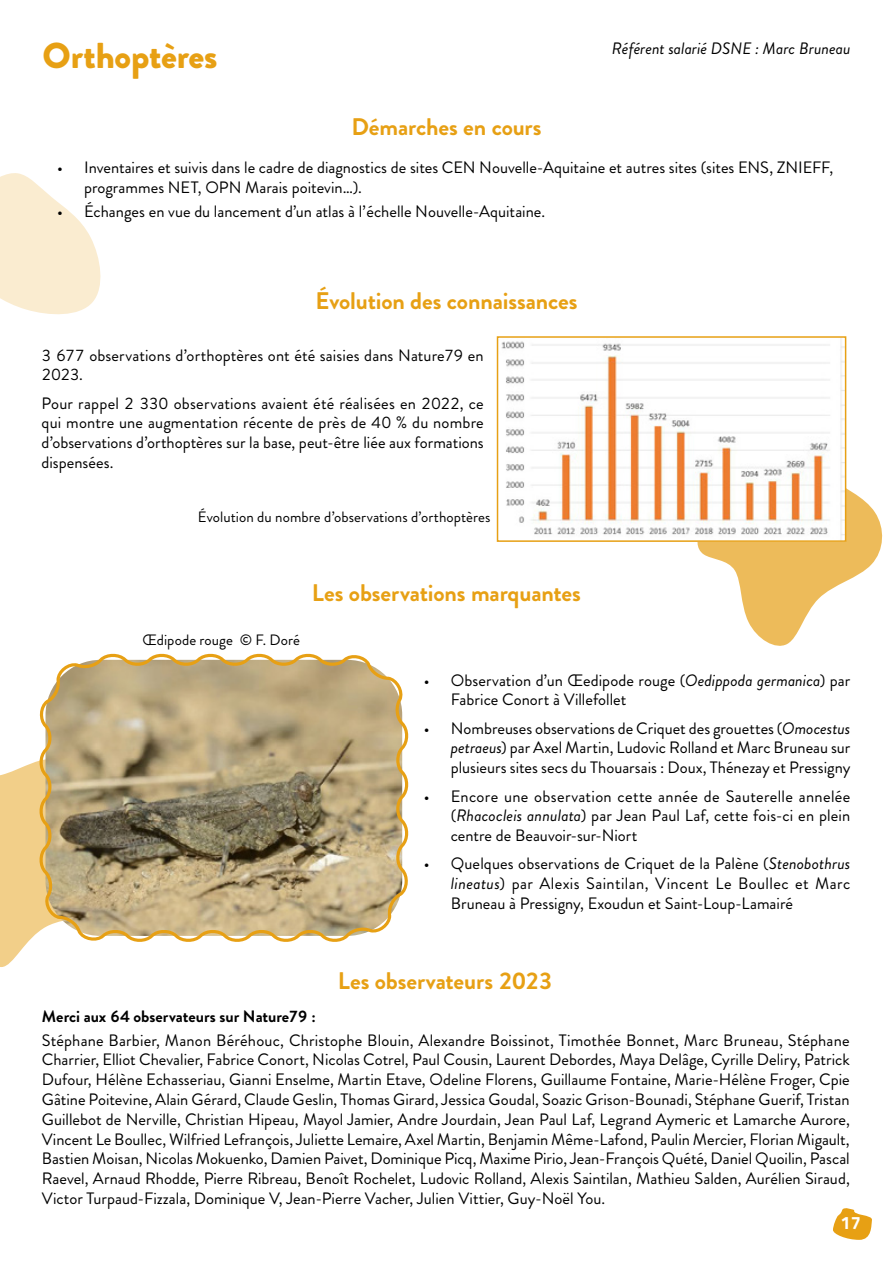
<style>
.page{position:relative;width:893px;height:1263px;background:#fff}
.page>*{position:absolute;margin:0;border:0;box-sizing:border-box;transform-origin:0 0}
.t1{font:900 36px "Brandon Grotesque";letter-spacing:-.005em;color:#e7a014}
.t2{font:700 24px "Brandon Grotesque";letter-spacing:-.005em;color:#e7a014}
.t3{font:700 18px "Titillium";color:#fff}
.t4{font:16.5px/19.8px "Brandon Grotesque";color:#000;text-align:justify}
.t5{font:700 16.5px "Brandon Grotesque";letter-spacing:-.005em;color:#000}
.t6{font:italic 16.5px "Brandon Grotesque";color:#000}
.t7{font:15px "Brandon Grotesque";letter-spacing:.005em;color:#000}
.s1{font-style:italic}
</style>
<div class="page">
<svg style="left:833px;top:1208px;width:39px;height:32px"></svg>
<svg style="left:0;top:173px;width:101px;height:142px"></svg>
<svg style="left:697px;top:444px;width:186px;height:202px"></svg>
<svg style="left:0;top:762px;width:35px;height:205px;background:#f3d394"></svg>
<img style="left:501px;top:339px;width:342px;height:200px">
<div style="left:497px;top:336px;width:349px;height:206px;border:2px solid #e7a014"></div>
<svg style="left:35px;top:653px;width:374px;height:289px;background:#b7a57e"></svg>
<h1 class="t1" style="left:43px;top:30px;width:176px">Orthoptères</h1>
<p class="t6" style="left:612px;top:37px;width:240px">Référent salarié DSNE : Marc Bruneau</p>
<h2 class="t2" style="left:351px;top:110px;width:192px">Démarches en cours</h2>
<p class="t4" style="left:84px;top:157px;width:751px;text-indent:-27px">• Inventaires et suivis dans le cadre de diagnostics de sites CEN Nouvelle-Aquitaine et autres sites (sites ENS, ZNIEFF, programmes NET, OPN Marais poitevin…).</p>
<p class="t4" style="left:57px;top:201px;width:490px">• Échanges en vue du lancement d’un atlas à l’échelle Nouvelle-Aquitaine.</p>
<h2 class="t2" style="left:315px;top:284px;width:264px">Évolution des connaissances</h2>
<p class="t4" style="left:42px;top:345px;width:444px">3 677 observations d’orthoptères ont été saisies dans Nature79 en<br>2023.</p>
<p class="t4" style="left:42px;top:393px;width:444px">Pour rappel 2 330 observations avaient été réalisées en 2022, ce qui montre une augmentation récente de près de 40 % du nombre d’observations d’orthoptères sur la base, peut-être liée aux formations dispensées.</p>
<p class="t7" style="left:198px;top:506px;width:294px">Évolution du nombre d’observations d’orthoptères</p>
<p class="t7" style="left:142px;top:630px;width:159px">Œdipode rouge © F. Doré</p>
<h2 class="t2" style="left:312px;top:576px;width:271px">Les observations marquantes</h2>
<p class="t4" style="left:451px;top:670px;width:401px;text-indent:-27px">• Observation d’un Œedipode rouge (<span class="s1">Oedippoda germanica</span>) par<br>Fabrice Conort à Villefollet</p>
<p class="t4" style="left:451px;top:718px;width:401px;text-indent:-27px">• Nombreuses observations de Criquet des grouettes (<span class="s1">Omocestus petraeus</span>) par Axel Martin, Ludovic Rolland et Marc Bruneau sur plusieurs sites secs du Thouarsais : Doux, Thénezay et Pressigny</p>
<p class="t4" style="left:451px;top:786px;width:401px;text-indent:-27px">• Encore une observation cette année de Sauterelle annelée (<span class="s1">Rhacocleis annulata</span>) par Jean Paul Laf, cette fois-ci en plein centre de Beauvoir-sur-Niort</p>
<p class="t4" style="left:451px;top:854px;width:401px;text-indent:-27px">• Quelques observations de Criquet de la Palène (<span class="s1">Stenobothrus lineatus</span>) par Alexis Saintilan, Vincent Le Boullec et Marc Bruneau à Pressigny, Exoudun et Saint-Loup-Lamairé</p>
<h2 class="t2" style="left:338px;top:963px;width:217px">Les observateurs 2023</h2>
<p class="t5" style="left:42px;top:1004px;width:275px">Merci aux 64 observateurs sur Nature79 :</p>
<p class="t4" style="left:42px;top:1030px;width:809px">Stéphane Barbier, Manon Béréhouc, Christophe Blouin, Alexandre Boissinot, Timothée Bonnet, Marc Bruneau, Stéphane Charrier, Elliot Chevalier, Fabrice Conort, Nicolas Cotrel, Paul Cousin, Laurent Debordes, Maya Delâge, Cyrille Deliry, Patrick Dufour, Hélène Echasseriau, Gianni Enselme, Martin Etave, Odeline Florens, Guillaume Fontaine, Marie-Hélène Froger, Cpie Gâtine Poitevine, Alain Gérard, Claude Geslin, Thomas Girard, Jessica Goudal, Soazic Grison-Bounadi, Stéphane Guerif, Tristan Guillebot de Nerville, Christian Hipeau, Mayol Jamier, Andre Jourdain, Jean Paul Laf, Legrand Aymeric et Lamarche Aurore, Vincent Le Boullec, Wilfried Lefrançois, Juliette Lemaire, Axel Martin, Benjamin Même-Lafond, Paulin Mercier, Florian Migault, Bastien Moisan, Nicolas Mokuenko, Damien Paivet, Dominique Picq, Maxime Pirio, Jean-François Quété, Daniel Quoilin, Pascal Raevel, Arnaud Rhodde, Pierre Ribreau, Benoît Rochelet, Ludovic Rolland, Alexis Saintilan, Mathieu Salden, Aurélien Siraud, Victor Turpaud-Fizzala, Dominique V, Jean-Pierre Vacher, Julien Vittier, Guy-Noël You.</p>
<p class="t3" style="left:841px;top:1209px;width:22px">17</p>
</div>
